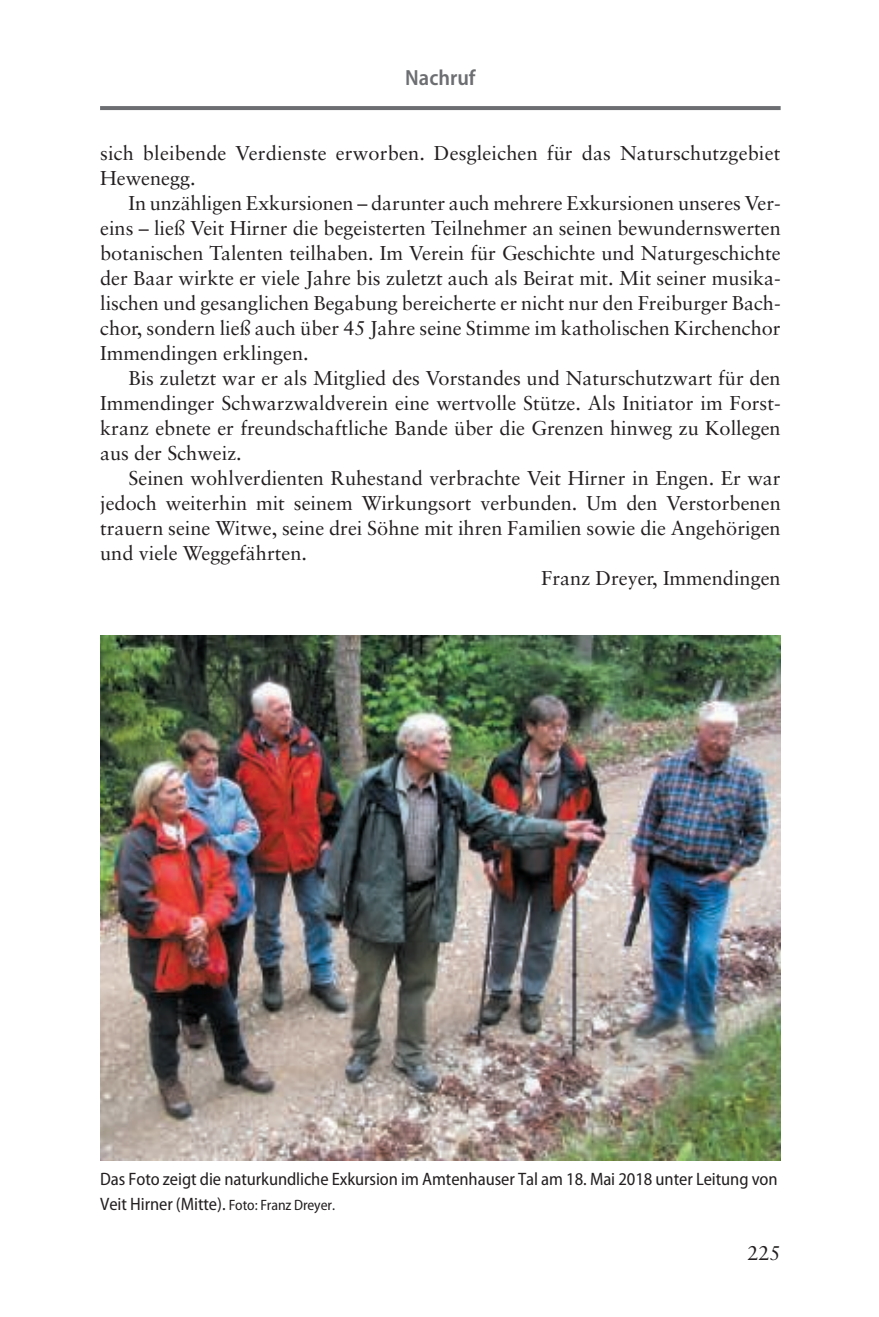
<style>
.page{position:relative;width:879px;height:1317px;background:#fff}
.page>*{position:absolute;margin:0;border:0;box-sizing:border-box;transform-origin:0 0}
.t1{font:600 semi-condensed 22px "Myriad Pro";color:#6d6e71}
.t2{font:20px/25px "Sabon";color:#231f20;text-align:justify}
.t3{font:semi-condensed 18px/25px "Myriad Pro";letter-spacing:-.005em;color:#231f20}
.s1{font-size:15px}
</style>
<div class="page">
<img style="left:100px;top:106px;width:681px;height:1055px">
<p class="t1" style="left:405px;top:67px;width:72px">Nachruf</p>
<p class="t2" style="left:100px;top:142px;width:681px">sich bleibende Verdienste erworben. Desgleichen für das Naturschutzgebiet<br>Hewenegg.</p>
<p class="t2" style="left:100px;top:192px;width:682px;text-indent:28px">In unzähligen Exkursionen – darunter auch mehrere Exkursionen unseres Ver&shy;eins – ließ Veit Hirner die begeisterten Teilnehmer an seinen bewundernswerten botanischen Talenten teilhaben. Im Verein für Geschichte und Naturgeschichte der Baar wirkte er viele Jahre bis zuletzt auch als Beirat mit. Mit seiner musika&shy;lischen und gesanglichen Begabung bereicherte er nicht nur den Freiburger Bach&shy;chor, sondern ließ auch über 45 Jahre seine Stimme im katholischen Kirchenchor Immendingen erklingen.</p>
<p class="t2" style="left:100px;top:367px;width:682px;text-indent:28px">Bis zuletzt war er als Mitglied des Vorstandes und Naturschutzwart für den Immendinger Schwarzwaldverein eine wertvolle Stütze. Als Initiator im Forst&shy;kranz ebnete er freundschaftliche Bande über die Grenzen hinweg zu Kollegen aus der Schweiz.</p>
<p class="t2" style="left:128px;top:467px;width:653px">Seinen wohlverdienten Ruhestand verbrachte Veit Hirner in Engen. Er war</p>
<p class="t2" style="left:100px;top:492px;width:682px">jedoch weiterhin mit seinem Wirkungsort verbunden. Um den Verstorbenen</p>
<p class="t2" style="left:100px;top:517px;width:682px">trauern seine Witwe, seine drei Söhne mit ihren Familien sowie die Angehörigen</p>
<p class="t2" style="left:100px;top:542px;width:208px">und viele Weggefährten.</p>
<p class="t2" style="left:541px;top:567px;width:241px">Franz Dreyer, Immendingen</p>
<p class="t3" style="left:100px;top:1167px;width:679px">Das Foto zeigt die naturkundliche Exkursion im Amtenhauser Tal am 18. Mai 2018 unter Leitung von<br>Veit Hirner (Mitte). <span class="s1">Foto: Franz Dreyer.</span></p>
<p class="t2" style="left:747px;top:1242px;width:35px">225</p>
</div>
